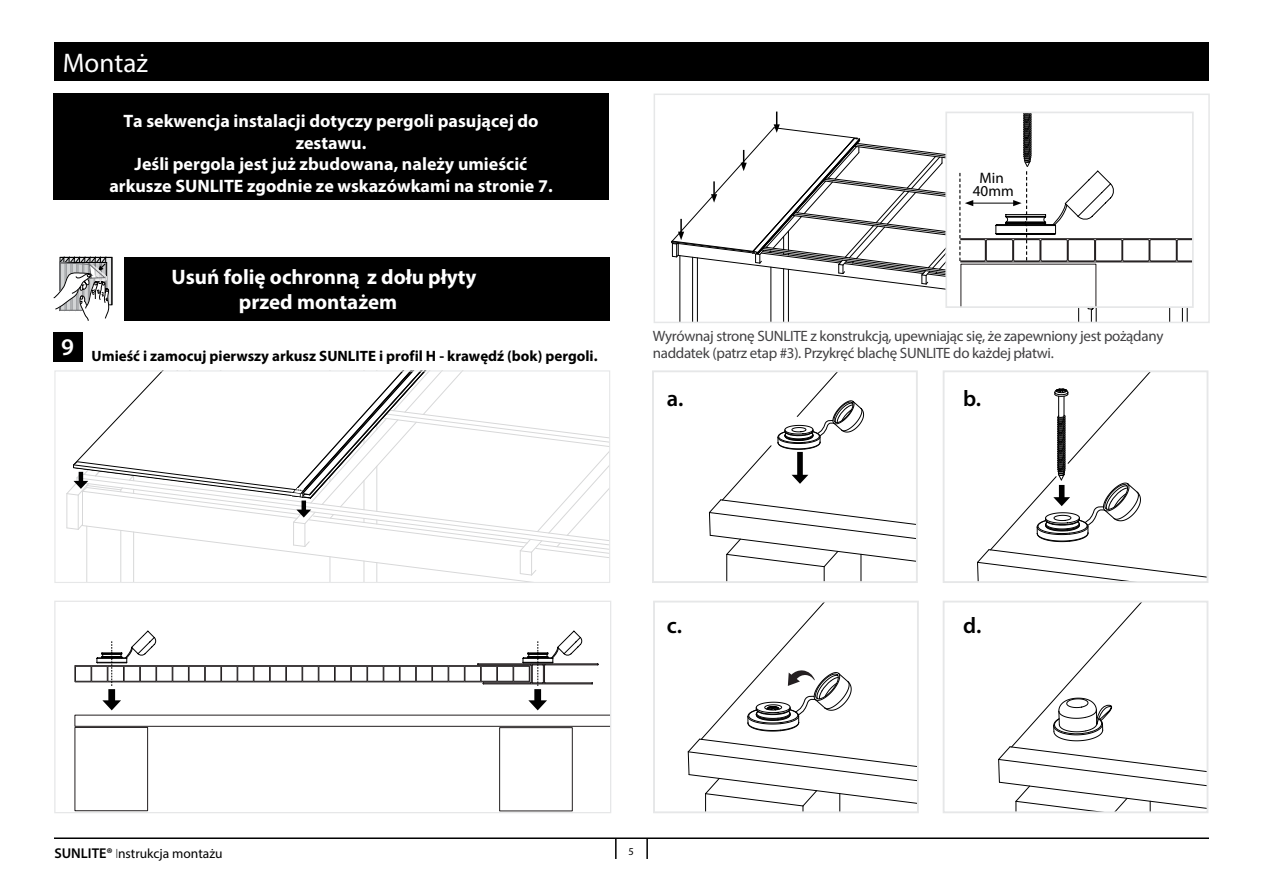
<style>
.page{position:relative;width:1263px;height:893px;background:#fff}
.page>*{position:absolute;margin:0;border:0;box-sizing:border-box;transform-origin:0 0}
.t1{font:27px "Myriad Pro";color:#fff}
.t2{font:600 24px "Myriad Pro";color:#fff}
.t3{font:600 22.5px "Myriad Pro";color:#000}
.t4{font:700 21px/25.2px "Myriad Pro";color:#fff;text-align:center}
.t5{font:700 18px/21.6px "Myriad Pro";color:#fff;text-align:center}
.t6{font:15.15px/13.5px "Myriad Pro";color:#000;text-align:center}
.t7{font:15px/17px "Myriad Pro";letter-spacing:-.02em;color:#414042}
.t8{font:700 15px "Myriad Pro";color:#000}
.t9{font:13.5px "Myriad Pro";color:#000}
.t10{font:10.5px "Myriad Pro";color:#000}
.s1{font-weight:600;font-size:14.25px}
.s2{font-weight:300;font-stretch:condensed}
</style>
<div class="page">
<hr style="left:54px;top:837px;width:1155px;height:2px;background:#000">
<div style="left:54px;top:43px;width:1154px;height:38px;background:#000"></div>
<hr style="left:615px;top:839px;width:2px;height:20px;background:#000">
<hr style="left:646px;top:839px;width:2px;height:20px;background:#000">
<svg style="left:998px;top:604px;width:207px;height:206px"></svg>
<div style="left:943px;top:601px;width:265px;height:212px;border:2px solid #e6e7e8"></div>
<div style="left:653px;top:601px;width:266px;height:212px;border:2px solid #e6e7e8"></div>
<svg style="left:688px;top:602px;width:230px;height:210px"></svg>
<div style="left:652px;top:370px;width:266px;height:213px;border:2px solid #e6e7e8"></div>
<svg style="left:709px;top:371px;width:208px;height:211px"></svg>
<div style="left:943px;top:370px;width:265px;height:213px;border:2px solid #e6e7e8"></div>
<svg style="left:977px;top:371px;width:230px;height:211px"></svg>
<div style="left:124px;top:257px;width:486px;height:64px;background:#000"></div>
<div style="left:53px;top:94px;width:556px;height:106px;background:#000"></div>
<div style="left:53px;top:333px;width:29px;height:29px;background:#000"></div>
<div style="left:654px;top:94px;width:556px;height:229px;border:2px solid #e6e7e8"></div>
<svg style="left:671px;top:112px;width:522px;height:210px"></svg>
<svg style="left:67px;top:371px;width:543px;height:211px"></svg>
<svg style="left:53px;top:257px;width:59px;height:64px"></svg>
<div style="left:75px;top:727px;width:73px;height:84px;border:1px solid #231f20"></div>
<div style="left:54px;top:601px;width:557px;height:212px;border:1px solid #e6e7e8"></div>
<svg style="left:75px;top:631px;width:523px;height:55px"></svg>
<div style="left:108px;top:689px;width:7px;height:14px;background:#000"></div>
<div style="left:534px;top:689px;width:7px;height:14px;background:#000"></div>
<svg style="left:75px;top:700px;width:536px;height:26px"></svg>
<h1 class="t1" style="left:63px;top:46px;width:87px">Montaż</h1>
<p class="t5" style="left:109px;top:110px;width:445px">Ta sekwencja instalacji dotyczy pergoli pasującej do zestawu.<br>Jeśli pergola jest już zbudowana, należy umieścić arkusze SUNLITE zgodnie ze wskazówkami na stronie 7.</p>
<p class="t4" style="left:172px;top:264px;width:307px">Usuń folię ochronną z dołu płyty przed montażem</p>
<p class="t6" style="left:973px;top:171px;width:42px">Min<br>40mm</p>
<h2 class="t2" style="left:61px;top:333px;width:14px">9</h2>
<p class="t7" style="left:653px;top:327px;width:512px">Wyrównaj stronę SUNLITE z konstrukcją, upewniając się, że zapewniony jest pożądany naddatek (patrz etap #3 .) Przykręć blachę SUNLITE do każdej płatwi.</p>
<p class="t8" style="left:92px;top:346px;width:507px">Umieść i zamocuj pierwszy arkusz SUNLITE i profil H - krawędź (bok) pergoli.</p>
<p class="t9" style="left:54px;top:845px;width:170px"><span class="s1">SUNLITE®</span> <span class="s2">I</span>nstrukcja montażu</p>
<p class="t3" style="left:667px;top:386px;width:18px">.a</p>
<p class="t3" style="left:667px;top:613px;width:17px">.c</p>
<p class="t10" style="left:629px;top:845px;width:7px">5</p>
<p class="t3" style="left:963px;top:386px;width:19px">.b</p>
<p class="t3" style="left:963px;top:613px;width:20px">.d</p>
</div>
